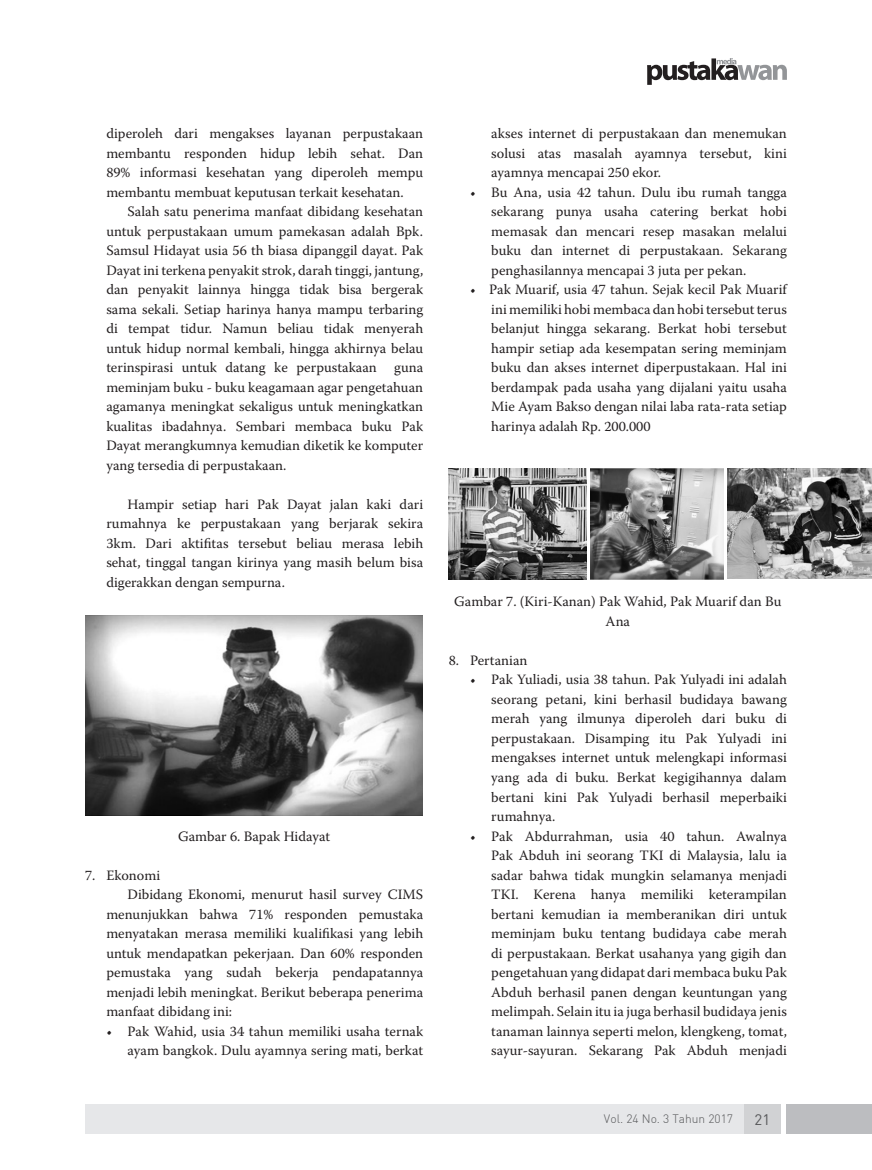
<style>
.page{position:relative;width:872px;height:1170px;background:#fff}
.page>*{position:absolute;margin:0;border:0;box-sizing:border-box;transform-origin:0 0}
.t1{font:15px "DIN";color:#57585a}
.List_Paragraph{font:14.25px/19.5px "Warnock Pro";color:#231f20;text-align:justify}
.KTI_Sub_B1{font:14.25px "Warnock Pro";color:#231f20}
.t2{font:300 12px "DIN";color:#57585a}
</style>
<div class="page">
<div style="left:85px;top:1103px;width:696px;height:30px;background:#e6e7e9"></div>
<div style="left:744px;top:1103px;width:37px;height:30px;background:#d1d2d4"></div>
<div style="left:787px;top:1103px;width:85px;height:30px;background:#bcbdc0"></div>
<svg style="left:647px;top:58px;width:140px;height:27px"></svg>
<img style="left:85px;top:615px;width:337px;height:200px">
<img style="left:728px;top:468px;width:144px;height:111px">
<img style="left:449px;top:468px;width:137px;height:111px">
<img style="left:591px;top:468px;width:132px;height:111px">
<p class="List_Paragraph" style="left:106px;top:123px;width:318px">diperoleh dari mengakses layanan perpustakaan membantu responden hidup lebih sehat. Dan 89% informasi kesehatan yang diperoleh mempu membantu membuat keputusan terkait kesehatan.</p>
<p class="List_Paragraph" style="left:106px;top:201px;width:318px;text-indent:21px">Salah satu penerima manfaat dibidang kesehatan untuk perpustakaan umum pamekasan adalah Bpk.<br>Samsul Hidayat usia 56 th biasa dipanggil dayat. Pak Dayat ini terkena penyakit strok, darah tinggi, jantung, dan penyakit lainnya hingga tidak bisa bergerak sama sekali. Setiap harinya hanya mampu terbaring di tempat tidur. Namun beliau tidak menyerah untuk hidup normal kembali, hingga akhirnya belau terinspirasi untuk datang ke perpustakaan guna meminjam buku - buku keagamaan agar pengetahuan agamanya meningkat sekaligus untuk meningkatkan kualitas ibadahnya. Sembari membaca buku Pak Dayat merangkumnya kemudian diketik ke komputer yang tersedia di perpustakaan.</p>
<p class="List_Paragraph" style="left:106px;top:494px;width:318px;text-indent:21px">Hampir setiap hari Pak Dayat jalan kaki dari rumahnya ke perpustakaan yang berjarak sekira 3km. Dari aktifitas tersebut beliau merasa lebih sehat, tinggal tangan kirinya yang masih belum bisa digerakkan dengan sempurna.</p>
<p class="List_Paragraph" style="left:178px;top:825px;width:154px">Gambar 6. Bapak Hidayat</p>
<p class="KTI_Sub_B1" style="left:85px;top:866px;width:77px">7. Ekonomi</p>
<p class="List_Paragraph" style="left:106px;top:884px;width:318px;text-indent:21px">Dibidang Ekonomi, menurut hasil survey CIMS menunjukkan bahwa 71% responden pemustaka menyatakan merasa memiliki kualifikasi yang lebih untuk mendapatkan pekerjaan. Dan 60% responden pemustaka yang sudah bekerja pendapatannya menjadi lebih meningkat. Berikut beberapa penerima manfaat dibidang ini:</p>
<p class="List_Paragraph" style="left:106px;top:1020px;width:318px;text-align:right">• Pak Wahid, usia 34 tahun memiliki usaha ternak ayam bangkok. Dulu ayamnya sering mati, berkat</p>
<p class="List_Paragraph" style="left:491px;top:123px;width:297px">akses internet di perpustakaan dan menemukan solusi atas masalah ayamnya tersebut, kini ayamnya mencapai 250 ekor.</p>
<p class="List_Paragraph" style="left:491px;top:182px;width:297px;text-indent:-21px">• Bu Ana, usia 42 tahun. Dulu ibu rumah tangga sekarang punya usaha catering berkat hobi memasak dan mencari resep masakan melalui buku dan internet di perpustakaan. Sekarang penghasilannya mencapai 3 juta per pekan.</p>
<p class="List_Paragraph" style="left:491px;top:279px;width:297px;text-indent:-21px">• Pak Muarif, usia 47 tahun. Sejak kecil Pak Muarif ini memiliki hobi membaca dan hobi tersebut terus belanjut hingga sekarang. Berkat hobi tersebut hampir setiap ada kesempatan sering meminjam buku dan akses internet diperpustakaan. Hal ini berdampak pada usaha yang dijalani yaitu usaha Mie Ayam Bakso dengan nilai laba rata-rata setiap harinya adalah Rp. 200.000</p>
<p class="List_Paragraph" style="left:454px;top:591px;width:329px;text-align:center">Gambar 7. (Kiri-Kanan) Pak Wahid, Pak Muarif dan Bu<br>Ana</p>
<p class="KTI_Sub_B1" style="left:449px;top:651px;width:80px">8. Pertanian</p>
<p class="List_Paragraph" style="left:491px;top:669px;width:297px;text-indent:-21px">• Pak Yuliadi, usia 38 tahun. Pak Yulyadi ini adalah seorang petani, kini berhasil budidaya bawang merah yang ilmunya diperoleh dari buku di perpustakaan. Disamping itu Pak Yulyadi ini mengakses internet untuk melengkapi informasi yang ada di buku. Berkat kegigihannya dalam bertani kini Pak Yulyadi berhasil meperbaiki rumahnya.</p>
<p class="List_Paragraph" style="left:491px;top:825px;width:297px;text-indent:-21px">• Pak Abdurrahman, usia 40 tahun. Awalnya Pak Abduh ini seorang TKI di Malaysia, lalu ia sadar bahwa tidak mungkin selamanya menjadi TKI. Kerena hanya memiliki keterampilan bertani kemudian ia memberanikan diri untuk meminjam buku tentang budidaya cabe merah di perpustakaan. Berkat usahanya yang gigih dan pengetahuan yang didapat dari membaca buku Pak Abduh berhasil panen dengan keuntungan yang melimpah. Selain itu ia juga berhasil budidaya jenis tanaman lainnya seperti melon, klengkeng, tomat, sayur-sayuran. Sekarang Pak Abduh menjadi</p>
<p class="t2" style="left:604px;top:1111px;width:131px">Vol. 24 No. 3 Tahun 2017</p>
<p class="t1" style="left:754px;top:1110px;width:17px">21</p>
</div>
